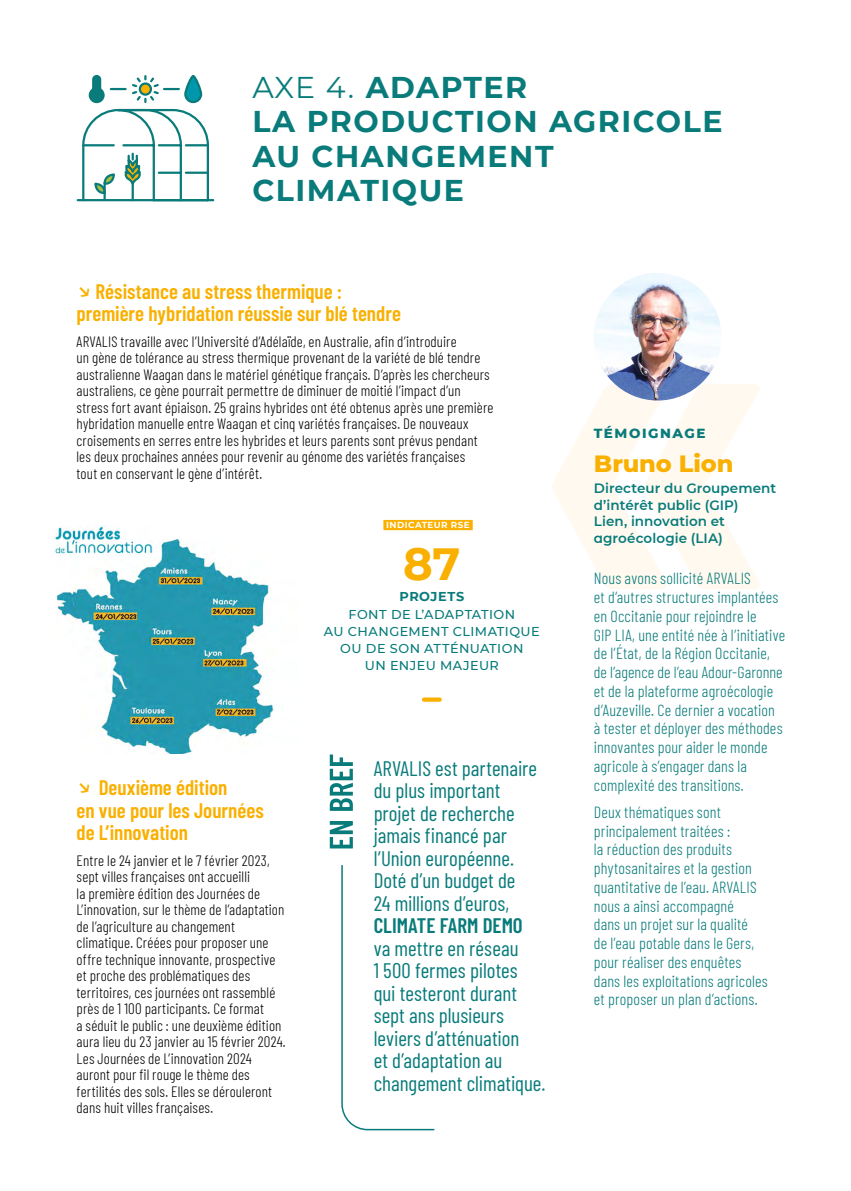
<style>
.page{position:relative;width:851px;height:1191px;background:#fff}
.page>*{position:absolute;margin:0;border:0;box-sizing:border-box;transform-origin:0 0}
.t1{font:700 45px "Montserrat";color:#f9b000}
.t2{font:700 30px/34.5px "Montserrat";letter-spacing:.05em;color:#087b7a}
.t3{font:800 24px "Montserrat";letter-spacing:-.005em;color:#f9b000}
.t4{font:21px/22.5px "Barlow Condensed";color:#087b7a}
.t5{font:600 21px/22.5px "Barlow Condensed";color:#f9b000}
.t6{font:600 21px "Barlow Condensed";color:#087b7a}
.t7{font:300 16.2px/18.8px "Barlow Condensed";letter-spacing:.01em;color:#087b7a}
.t8{font:300 15px/16.5px "Barlow Condensed";letter-spacing:.01em;color:#000}
.t9{font:600 13.5px/16.5px "Montserrat";letter-spacing:.005em;color:#087b7a}
.t10{font:800 13.5px "Montserrat";letter-spacing:.115em;color:#087b7a}
.t11{font:500 12.9px/17.1px "Montserrat";letter-spacing:.035em;color:#087b7a;text-align:center}
.t12{font:700 12.9px "Montserrat";letter-spacing:.04em;color:#087b7a}
.t13{font:700 8.7px "Montserrat";letter-spacing:.055em;color:#fff}
.s1{font-weight:400}
.s2{font-family:"Montserrat";font-weight:500;font-size:25.5px}
</style>
<div class="page">
<svg style="left:552px;top:384px;width:208px;height:205px;fill:#fff9ef"></svg>
<img style="left:57px;top:540px;width:217px;height:214px">
<svg style="left:330px;top:754px;width:23px;height:94px"></svg>
<svg style="left:341px;top:865px;width:94px;height:266px"></svg>
<svg style="left:76px;top:74px;width:139px;height:128px"></svg>
<div style="left:424px;top:697px;width:15px;height:5px;background:#f9b000"></div>
<div style="left:383px;top:520px;width:89px;height:10px;background:#f9b000"></div>
<img style="left:593px;top:273px;width:128px;height:127px;border-radius:64px">
<img style="left:53px;top:525px;width:102px;height:32px">
<h2 class="t2" style="left:252px;top:68px;width:471px"><span class="s1">AXE 4.</span> ADAPTER<br>LA PRODUCTION AGRICOLE<br>AU CHANGEMENT<br>CLIMATIQUE</h2>
<h3 class="t5" style="left:77px;top:278px;width:326px"><span class="s2">↘</span> Résistance au stress thermique : première hybridation réussie sur blé tendre</h3>
<p class="t8" style="left:77px;top:332px;width:418px">ARVALIS travaille avec l’Université d’Adélaïde, en Australie, afin d’introduire<br>un gène de tolérance au stress thermique provenant de la variété de blé tendre australienne Waagan dans le matériel génétique français. D’après les chercheurs australiens, ce gène pourrait permettre de diminuer de moitié l’impact d’un stress fort avant épiaison. 25 grains hybrides ont été obtenus après une première hybridation manuelle entre Waagan et cinq variétés françaises. De nouveaux croisements en serres entre les hybrides et leurs parents sont prévus pendant les deux prochaines années pour revenir au génome des variétés françaises<br>tout en conservant le gène d’intérêt.</p>
<p class="t13" style="left:386px;top:519px;width:85px">INDICATEUR RSE</p>
<h3 class="t5" style="left:77px;top:775px;width:189px"><span class="s2">↘</span> Deuxième édition<br>en vue pour les Journées de L’innovation</h3>
<p class="t8" style="left:77px;top:851px;width:210px">Entre le 24 janvier et le 7 février 2023, sept villes françaises ont accueilli<br>la première édition des Journées de L’innovation, sur le thème de l’adaptation de l’agriculture au changement climatique. Créées pour proposer une offre technique innovante, prospective et proche des problématiques des territoires, ces journées ont rassemblé près de 1 100 participants. Ce format<br>a séduit le public : une deuxième édition aura lieu du 23 janvier au 15 février 2024.<br>Les Journées de L’innovation 2024 auront pour fil rouge le thème des fertilités des sols. Elles se dérouleront dans huit villes françaises.</p>
<h1 class="t1" style="left:403px;top:532px;width:59px">87</h1>
<p class="t12" style="left:399px;top:587px;width:66px">PROJETS</p>
<p class="t11" style="left:324px;top:605px;width:217px">FONT DE L’ADAPTATION<br>AU CHANGEMENT CLIMATIQUE<br>OU DE SON ATTÉNUATION<br>UN ENJEU MAJEUR</p>
<h3 class="t4" style="left:373px;top:755px;width:165px">ARVALIS est partenaire du plus important projet de recherche jamais financé par l’Union européenne.<br>Doté d’un budget de<br>24 millions d’euros,</h3>
<h3 class="t6" style="left:373px;top:910px;width:150px">CLIMATE FARM DEMO</h3>
<h3 class="t4" style="left:373px;top:935px;width:173px">va mettre en réseau<br>1 500 fermes pilotes<br>qui testeront durant sept ans plusieurs leviers d’atténuation<br>et d’adaptation au changement climatique.</h3>
<p class="t10" style="left:593px;top:423px;width:113px">TÉMOIGNAGE</p>
<h3 class="t3" style="left:593px;top:446px;width:141px">Bruno Lion</h3>
<p class="t9" style="left:593px;top:479px;width:184px">Directeur du Groupement d’intérêt public (GIP)<br>Lien, innovation et agroécologie (LIA)</p>
<p class="t7" style="left:593px;top:568px;width:193px">Nous avons sollicité ARVALIS<br>et d’autres structures implantées en Occitanie pour rejoindre le<br>GIP LIA, une entité née à l’initiative de l’État, de la Région Occitanie, de l’agence de l’eau Adour-Garonne et de la plateforme agroécologie d’Auzeville. Ce dernier a vocation à tester et déployer des méthodes innovantes pour aider le monde agricole à s’engager dans la complexité des transitions.</p>
<p class="t7" style="left:593px;top:801px;width:175px">Deux thématiques sont principalement traitées :<br>la réduction des produits phytosanitaires et la gestion quantitative de l’eau. ARVALIS nous a ainsi accompagné<br>dans un projet sur la qualité<br>de l’eau potable dans le Gers, pour réaliser des enquêtes dans les exploitations agricoles et proposer un plan d’actions.</p>
</div>
